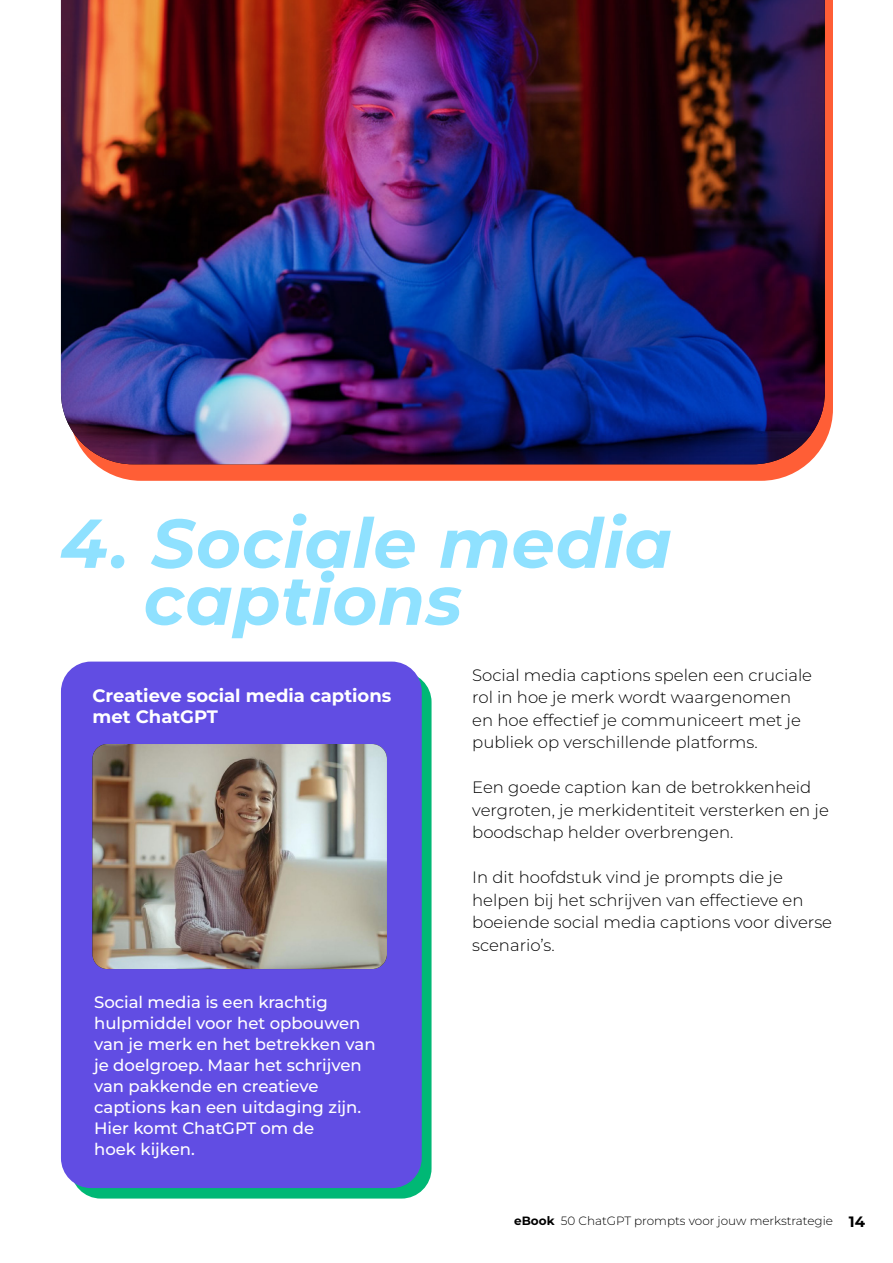
<style>
.page{position:relative;width:893px;height:1263px;background:#fff}
.page>*{position:absolute;margin:0;border:0;box-sizing:border-box;transform-origin:0 0}
.t1{font:italic 700 69px/57px "Montserrat";letter-spacing:.005em;color:#8fe1ff}
.t2{font:700 18px/21px "Montserrat";color:#fff}
.t3{font:300 16.5px/22.5px "Montserrat";color:#000}
.t4{font:500 16.5px/21px "Montserrat";color:#fff}
.t5{font:300 12px "Montserrat";color:#000}
.s1{font-weight:700}
.s2{font-weight:700;font-size:15px}
</style>
<div class="page">
<svg style="left:95px;top:0;width:738px;height:481px;background:#fa6945"></svg>
<div style="left:71px;top:672px;width:361px;height:526px;background:#00b875;border-radius:30px"></div>
<img style="left:61px;top:0;width:764px;height:464px">
<div style="left:61px;top:662px;width:361px;height:526px;background:#614de3;border-radius:30px"></div>
<img style="left:92px;top:744px;width:295px;height:225px">
<h1 class="t1" style="left:144px;top:519px;width:530px;text-indent:-84px">4. Sociale media captions</h1>
<p class="t2" style="left:92px;top:684px;width:300px">Creatieve social media captions met ChatGPT</p>
<p class="t4" style="left:94px;top:992px;width:283px">Social media is een krachtig hulpmiddel voor het opbouwen van je merk en het betrekken van je doelgroep. Maar het schrijven van pakkende en creatieve captions kan een uitdaging zijn.<br>Hier komt ChatGPT om de<br>hoek kijken.</p>
<p class="t3" style="left:472px;top:665px;width:341px">Social media captions spelen een cruciale rol in hoe je merk wordt waargenomen en hoe effectief je communiceert met je publiek op verschillende platforms.</p>
<p class="t3" style="left:472px;top:777px;width:358px">Een goede caption kan de betrokkenheid vergroten, je merkidentiteit versterken en je boodschap helder overbrengen.</p>
<p class="t3" style="left:472px;top:867px;width:361px">In dit hoofdstuk vind je prompts die je helpen bij het schrijven van effectieve en boeiende social media captions voor diverse scenario’s.</p>
<p class="t5" style="left:514px;top:1216px;width:352px"><span class="s1">eBook</span> 50 ChatGPT prompts voor jouw merkstrategie <span class="s2">14</span></p>
</div>
